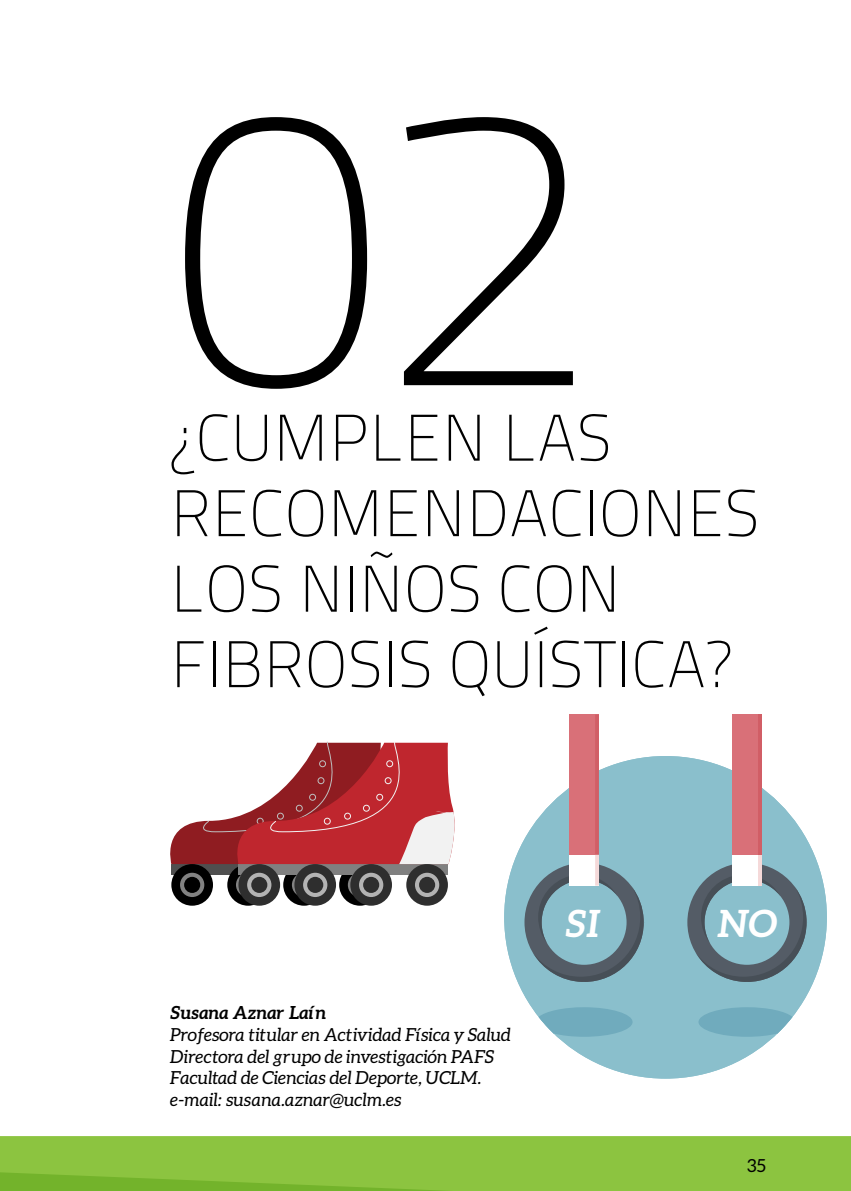
<style>
.page{position:relative;width:851px;height:1191px;background:#fff}
.page>*{position:absolute;margin:0;border:0;box-sizing:border-box;transform-origin:0 0}
.t1{font:400px "Titillium Maps 29 L 1 wt";color:#000}
.t2{font:65.6px/75.4px "Titillium Maps 29 L 1 wt";color:#000}
.t3{font:italic 700 37.6px "Aleo";color:#fff}
.t4{font:italic 18px/21.6px "Aleo";color:#000}
.t5{font:italic 700 18px "Aleo";color:#000}
.t6{font:18px "Aleo";color:#000}
</style>
<div class="page">
<svg style="left:0;top:1136px;width:850px;height:55px;background:#89c23e"></svg>
<div style="left:504px;top:756px;width:322px;height:322px;background:#8abfcc;border-radius:50%"></div>
<svg style="left:524px;top:714px;width:119px;height:268px"></svg>
<div style="left:732px;top:714px;width:29px;height:171px;background:#d97078"></div>
<svg style="left:758px;top:714px;width:3px;height:141px"></svg>
<svg style="left:687px;top:855px;width:119px;height:127px"></svg>
<svg style="left:538px;top:1007px;width:94px;height:29px"></svg>
<svg style="left:698px;top:1007px;width:94px;height:29px"></svg>
<div style="left:171px;top:864px;width:210px;height:10px;background:#4f4f4f"></div>
<div style="left:171px;top:864px;width:42px;height:41px;background:#000;border-radius:50%"></div>
<div style="left:180px;top:872px;width:24px;height:25px;background:#828282;border-radius:50%"></div>
<div style="left:184px;top:877px;width:16px;height:16px;background:#000;border-radius:50%"></div>
<div style="left:227px;top:864px;width:42px;height:41px;background:#000;border-radius:50%"></div>
<svg style="left:236px;top:872px;width:24px;height:25px"></svg>
<div style="left:283px;top:864px;width:42px;height:41px;background:#000;border-radius:50%"></div>
<svg style="left:292px;top:872px;width:24px;height:25px"></svg>
<div style="left:339px;top:864px;width:42px;height:41px;background:#000;border-radius:50%"></div>
<svg style="left:348px;top:872px;width:24px;height:25px"></svg>
<div style="left:238px;top:864px;width:210px;height:10px;background:#808080"></div>
<div style="left:238px;top:864px;width:42px;height:41px;background:#2e2e2e;border-radius:50%"></div>
<svg style="left:247px;top:872px;width:24px;height:25px"></svg>
<div style="left:251px;top:877px;width:16px;height:16px;background:#2e2e2e;border-radius:50%"></div>
<div style="left:294px;top:864px;width:42px;height:41px;background:#2e2e2e;border-radius:50%"></div>
<svg style="left:303px;top:872px;width:24px;height:25px"></svg>
<div style="left:307px;top:877px;width:16px;height:16px;background:#2e2e2e;border-radius:50%"></div>
<div style="left:350px;top:864px;width:42px;height:41px;background:#2e2e2e;border-radius:50%"></div>
<div style="left:359px;top:872px;width:24px;height:25px;background:#b3b3b3;border-radius:50%"></div>
<div style="left:363px;top:877px;width:16px;height:16px;background:#2e2e2e;border-radius:50%"></div>
<div style="left:406px;top:864px;width:42px;height:41px;background:#2e2e2e;border-radius:50%"></div>
<div style="left:415px;top:872px;width:24px;height:25px;background:#b3b3b3;border-radius:50%"></div>
<div style="left:419px;top:877px;width:16px;height:16px;background:#2e2e2e;border-radius:50%"></div>
<svg style="left:170px;top:741px;width:285px;height:123px"></svg>
<h1 class="t1" style="left:170px;top:-40px;width:425px">02</h1>
<h2 class="t2" style="left:170px;top:397px;width:591px">¿CUMPLEN LAS<br>RECOMENDACIONES<br>LOS NIÑOS CON<br>FIBROSIS QUÍSTICA?</h2>
<p class="t5" style="left:170px;top:1002px;width:157px">Susana Aznar Laín</p>
<p class="t4" style="left:170px;top:1023px;width:342px">Profesora titular en Actividad Física y Salud Directora del grupo de investigación PAFS Facultad de Ciencias del Deporte, UCLM. e-mail: susana.aznar@uclm.es</p>
<h3 class="t3" style="left:565px;top:901px;width:38px">SI</h3>
<h3 class="t3" style="left:716px;top:901px;width:62px">NO</h3>
<p class="t6" style="left:747px;top:1155px;width:20px">35</p>
</div>
